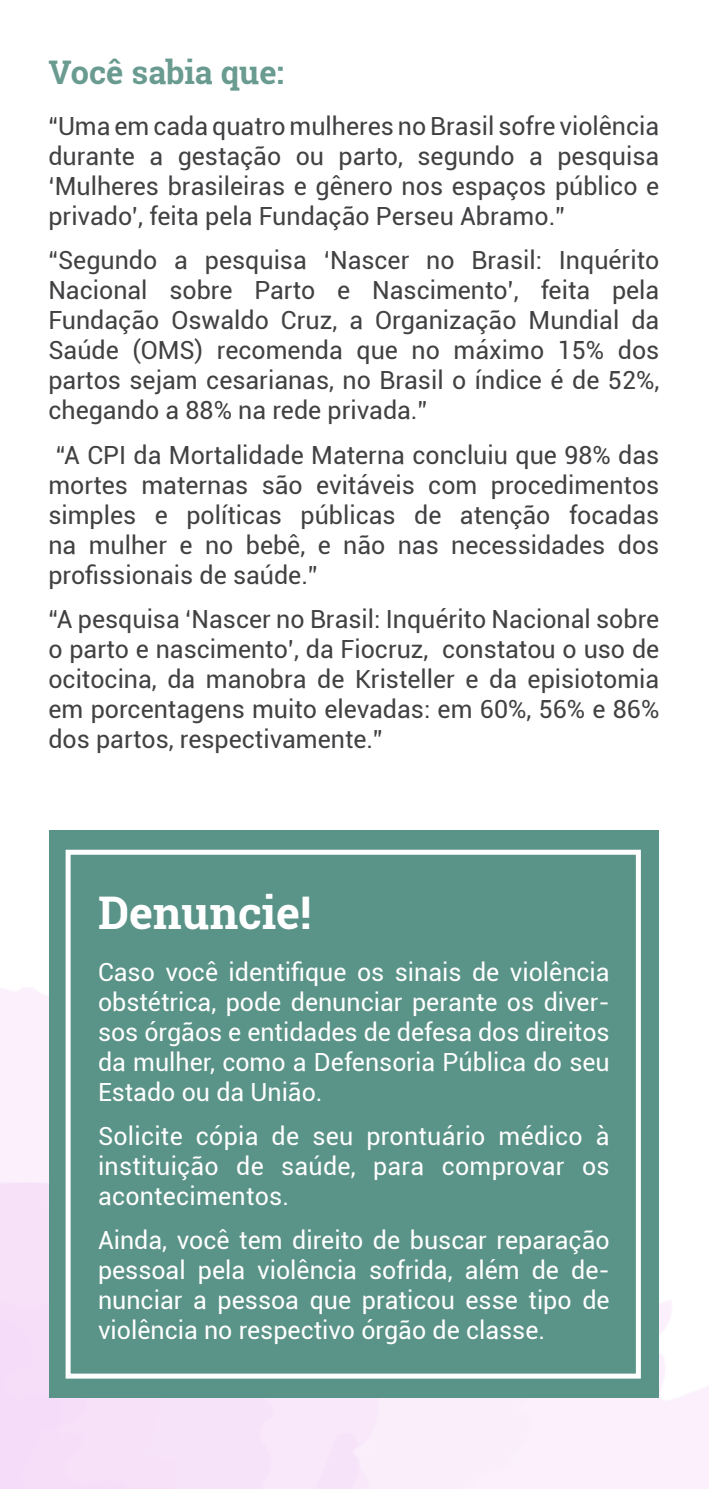
<style>
.page{position:relative;width:709px;height:1489px;background:#fff}
.page>*{position:absolute;margin:0;border:0;box-sizing:border-box;transform-origin:0 0}
.t1{font:700 45px "Roboto Slab";color:#fff}
.t2{font:700 32.5px "Roboto Slab";color:#6a9b90}
.t3{font:25px/30px "Roboto";color:#414042;text-align:justify}
.t4{font:25px/30px "Roboto";color:#fff;text-align:justify}
</style>
<div class="page">
<img style="left:0;top:879px;width:709px;height:609px">
<div style="left:49px;top:830px;width:609px;height:567px;background:#5a9387"></div>
<div style="left:66px;top:849px;width:575px;height:529px;border:5px solid #fff"></div>
<h2 class="t2" style="left:48px;top:50px;width:237px">Você sabia que:</h2>
<p class="t3" style="left:48px;top:110px;width:612px">“Uma em cada quatro mulheres no Brasil sofre violência durante a gestação ou parto, segundo a pesquisa ‘Mulheres brasileiras e gênero nos espaços público e privado’, feita pela Fundação Perseu Abramo.”</p>
<p class="t3" style="left:48px;top:244px;width:612px">“Segundo a pesquisa ‘Nascer no Brasil: Inquérito Nacional sobre Parto e Nascimento’, feita pela Fundação Oswaldo Cruz, a Organização Mundial da Saúde (OMS) recomenda que no máximo 15% dos partos sejam cesarianas, no Brasil o índice é de 52%, chegando a 88% na rede privada.”</p>
<p class="t3" style="left:48px;top:438px;width:612px">“A CPI da Mortalidade Materna concluiu que 98% das mortes maternas são evitáveis com procedimentos simples e políticas públicas de atenção focadas na mulher e no bebê, e não nas necessidades dos profissionais de saúde.”</p>
<p class="t3" style="left:48px;top:603px;width:612px">“A pesquisa ‘Nascer no Brasil: Inquérito Nacional sobre o parto e nascimento’, da Fiocruz, constatou o uso de ocitocina, da manobra de Kristeller e da episiotomia em porcentagens muito elevadas: em 60%, 56% e 86% dos partos, respectivamente.”</p>
<h1 class="t1" style="left:98px;top:882px;width:215px">Denuncie!</h1>
<p class="t4" style="left:98px;top:955px;width:513px">Caso você identifique os sinais de violência obstétrica, pode denunciar perante os diver&shy;sos órgãos e entidades de defesa dos direitos da mulher, como a Defensoria Pública do seu Estado ou da União.</p>
<p class="t4" style="left:98px;top:1119px;width:513px">Solicite cópia de seu prontuário médico à instituição de saúde, para comprovar os acontecimentos.</p>
<p class="t4" style="left:98px;top:1224px;width:513px">Ainda, você tem direito de buscar reparação pessoal pela violência sofrida, além de de&shy;nunciar a pessoa que praticou esse tipo de violência no respectivo órgão de classe.</p>
</div>
